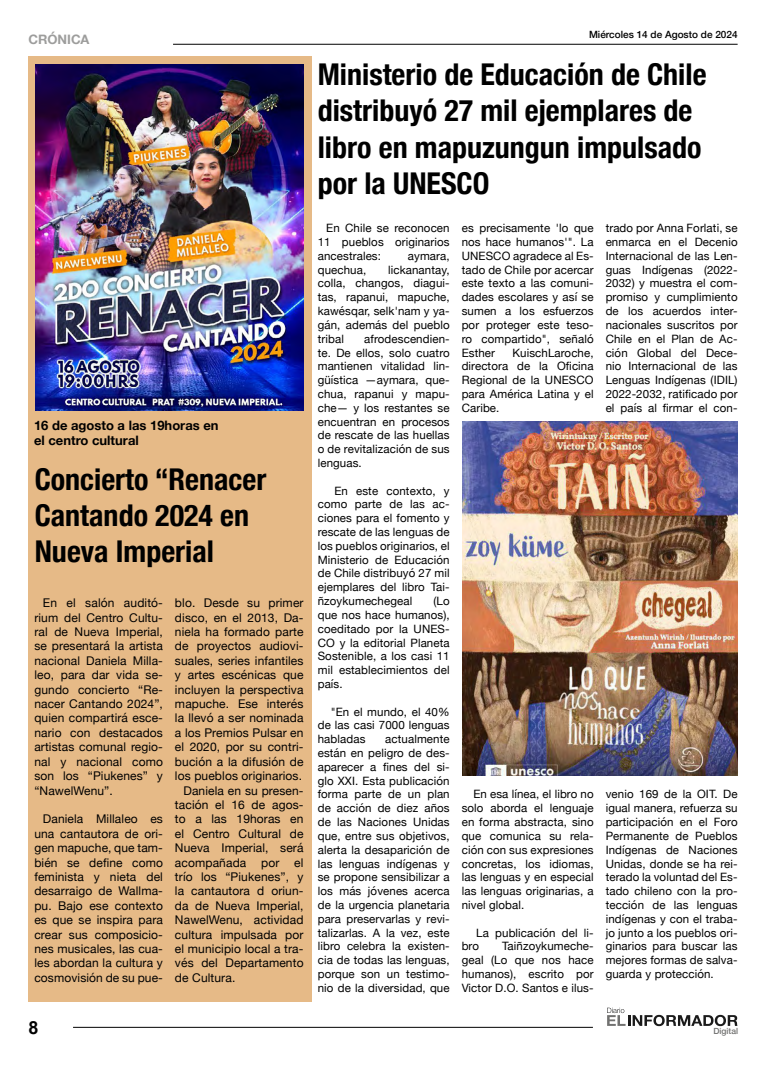
<style>
.page{position:relative;width:766px;height:1078px;background:#fff}
.page>*{position:absolute;margin:0;border:0;box-sizing:border-box;transform-origin:0 0}
.t1{font:700 condensed 30px/36px "Helvetica Neue";color:#000}
.t2{font:700 18px "Arial";color:#000}
.t3{font:700 13px/15.6px "Helvetica Neue";color:#000}
.t4{font:700 13px "Helvetica Neue";color:#9d9d9c}
.t5{font:12px/14.4px "Helvetica Neue";letter-spacing:.01em;color:#000;text-align:justify}
.t6{font:11.5px/13.8px "Helvetica Neue";letter-spacing:.01em;color:#000;text-align:justify}
.t7{font:500 10px "Helvetica Neue";color:#000}
.t8{font:500 8.5px "Helvetica Neue";color:#717170}
</style>
<div class="page">
<hr style="left:173px;top:44px;width:564px;height:1px;background:#000">
<hr style="left:73px;top:1026px;width:519px;height:1px;background:#000">
<svg style="left:607px;top:1007px;width:130px;height:18px"></svg>
<hr style="left:233px;top:1077px;width:131px;height:1px;background:#000">
<div style="left:28px;top:57px;width:284px;height:945px;background:#e6ba87"></div>
<img style="left:462px;top:421px;width:275px;height:354px">
<img style="left:35px;top:64px;width:268px;height:346px">
<p class="t4" style="left:28px;top:29px;width:63px">CRÓNICA</p>
<p class="t3" style="left:34px;top:417px;width:186px">16 de agosto a las 19horas en el centro cultural</p>
<h1 class="t1" style="left:35px;top:459px;width:233px">Concierto “Renacer<br>Cantando 2024 en<br>Nueva Imperial</h1>
<p class="t5" style="left:34px;top:596px;width:130px;text-indent:9px">En el salón auditó&shy;rium del Centro Cultu&shy;ral de Nueva Imperial, se presentará la artista nacional Daniela Milla&shy;leo, para dar vida se&shy;gundo concierto “Re&shy;nacer Cantando 2024”, quien compartirá esce&shy;nario con destacados artistas comunal regio&shy;nal y nacional como son los “Piukenes” y “NawelWenu”.</p>
<p class="t5" style="left:34px;top:812px;width:130px;text-indent:9px">Daniela Millaleo es una cantautora de ori&shy;gen mapuche, que tam&shy;bién se define como feminista y nieta del desarraigo de Wallma&shy;pu. Bajo ese contexto es que se inspira para crear sus composicio&shy;nes musicales, las cua&shy;les abordan la cultura y cosmovisión de su pue-</p>
<p class="t5" style="left:175px;top:596px;width:130px">blo. Desde su primer</p>
<p class="t5" style="left:175px;top:610px;width:130px">disco, en el 2013, Da-</p>
<p class="t5" style="left:175px;top:625px;width:130px">niela ha formado parte</p>
<p class="t5" style="left:175px;top:639px;width:130px">de proyectos audiovi-</p>
<p class="t5" style="left:175px;top:654px;width:130px">suales, series infantiles</p>
<p class="t5" style="left:175px;top:668px;width:130px">y artes escénicas que</p>
<p class="t5" style="left:175px;top:682px;width:130px">incluyen la perspectiva</p>
<p class="t5" style="left:175px;top:697px;width:130px">mapuche. Ese interés</p>
<p class="t5" style="left:175px;top:711px;width:130px">la llevó a ser nominada</p>
<p class="t5" style="left:175px;top:726px;width:130px">a los Premios Pulsar en</p>
<p class="t5" style="left:175px;top:740px;width:130px">el 2020, por su contri-</p>
<p class="t5" style="left:175px;top:754px;width:130px">bución a la difusión de</p>
<p class="t5" style="left:175px;top:769px;width:128px">los pueblos originarios.</p>
<p class="t5" style="left:183px;top:783px;width:121px">Daniela en su presen-</p>
<p class="t5" style="left:175px;top:798px;width:130px">tación el 16 de agos-</p>
<p class="t5" style="left:175px;top:812px;width:130px">to a las 19horas en</p>
<p class="t5" style="left:175px;top:826px;width:130px">el Centro Cultural de</p>
<p class="t5" style="left:175px;top:841px;width:130px">Nueva Imperial, será</p>
<p class="t5" style="left:175px;top:855px;width:130px">acompañada por el</p>
<p class="t5" style="left:175px;top:870px;width:130px">trío los “Piukenes”, y</p>
<p class="t5" style="left:175px;top:884px;width:130px">la cantautora d oriun-</p>
<p class="t5" style="left:175px;top:898px;width:130px">da de Nueva Imperial,</p>
<p class="t5" style="left:175px;top:913px;width:130px">NawelWenu, actividad</p>
<p class="t5" style="left:175px;top:927px;width:130px">cultura impulsada por</p>
<p class="t5" style="left:175px;top:942px;width:130px">el municipio local a tra-</p>
<p class="t5" style="left:175px;top:956px;width:130px">vés del Departamento</p>
<p class="t5" style="left:175px;top:970px;width:62px">de Cultura.</p>
<p class="t7" style="left:589px;top:27px;width:150px">Miércoles 14 de Agosto de 2024</p>
<h1 class="t1" style="left:317px;top:55px;width:390px">Ministerio de Educación de Chile distribuyó 27 mil ejemplares de libro en mapuzungun impulsado por la UNESCO</h1>
<p class="t6" style="left:317px;top:222px;width:133px;text-indent:8px">En Chile se reconocen 11 pueblos originarios ancestrales:</p>
<p class="t6" style="left:461px;top:222px;width:133px">es precisamente 'lo que nos hace humanos'". La UNESCO agradece al Es&shy;tado de Chile por acercar este texto a las comuni&shy;dades escolares y así se sumen a los esfuerzos por proteger este teso&shy;ro compartido", señaló Esther</p>
<p class="t6" style="left:605px;top:222px;width:133px">trado por Anna Forlati, se enmarca en el Decenio Internacional de las Len&shy;guas Indígenas (2022- 2032) y muestra el com&shy;promiso y cumplimiento de los acuerdos inter&shy;nacionales suscritos por Chile en el Plan de Ac&shy;ción Global del Dece&shy;nio Internacional de las Lenguas Indígenas (IDIL)<br>2022-2032, ratificado por el país al firmar el con-</p>
<p class="t6" style="left:408px;top:249px;width:43px">aymara,</p>
<p class="t6" style="left:317px;top:263px;width:133px;text-indent:70px">lickanantay, colla, changos, diagui&shy;tas, rapanui, mapuche, kawésqar, selk'nam y ya&shy;gán, además del pueblo tribal</p>
<p class="t6" style="left:317px;top:263px;width:50px">quechua,</p>
<p class="t6" style="left:317px;top:332px;width:133px;text-indent:47px">afrodescendien&shy;te. De ellos, solo cuatro mantienen vitalidad lin&shy;güística —aymara, que&shy;chua, rapanui y mapu&shy;che— y los restantes se encuentran en procesos de rescate de las huellas o de revitalización de sus lenguas.</p>
<p class="t6" style="left:317px;top:484px;width:133px;text-indent:17px">En este contexto, y como parte de las ac&shy;ciones para el fomento y rescate de las lenguas de los pueblos originarios, el Ministerio de Educación de Chile distribuyó 27 mil ejemplares del libro Tai&shy;ñzoykumechegeal</p>
<p class="t6" style="left:461px;top:346px;width:133px;text-indent:51px">KuischLaroche, directora de la Oficina Regional de la UNESCO para América Latina y el Caribe.</p>
<p class="t6" style="left:317px;top:594px;width:133px;text-indent:116px">(Lo que nos hace humanos), coeditado por la UNES-CO y la editorial Planeta Sostenible, a los casi 11 mil establecimientos del país.</p>
<p class="t6" style="left:317px;top:705px;width:133px;text-indent:13px">"En el mundo, el 40% de las casi 7000 lenguas habladas</p>
<p class="t6" style="left:317px;top:732px;width:133px;text-indent:67px">actualmente están en peligro de des&shy;aparecer a fines del si&shy;glo XXI. Esta publicación forma parte de un plan de acción de diez años de las Naciones Unidas que, entre sus objetivos, alerta la desaparición de las lenguas indígenas y se propone sensibilizar a los más jóvenes acerca de la urgencia planetaria para preservarlas y revi&shy;talizarlas. A la vez, este libro celebra la existen&shy;cia de todas las lenguas, porque son un testimo&shy;nio de la diversidad, que</p>
<p class="t6" style="left:461px;top:788px;width:133px;text-indent:12px">En esa línea, el libro no solo aborda el lenguaje en forma abstracta, sino que comunica su rela&shy;ción con sus expresiones concretas, los idiomas, las lenguas y en especial las lenguas originarias, a nivel global.</p>
<p class="t6" style="left:461px;top:926px;width:133px;text-indent:15px">La publicación del li&shy;bro</p>
<p class="t6" style="left:605px;top:788px;width:133px">venio 169 de la OIT. De igual manera, refuerza su participación en el Foro Permanente de Pueblos Indígenas de Naciones Unidas, donde se ha rei&shy;terado la voluntad del Es&shy;tado chileno con la pro&shy;tección de las lenguas indígenas y con el traba&shy;jo junto a los pueblos ori&shy;ginarios para buscar las mejores formas de salva&shy;guarda y protección.</p>
<p class="t6" style="left:461px;top:939px;width:133px;text-indent:40px">Taiñzoykumeche&shy;geal (Lo que nos hace humanos), escrito por Victor D.O. Santos e ilus-</p>
<h2 class="t2" style="left:28px;top:1015px;width:12px">8</h2>
<p class="t8" style="left:713px;top:1023px;width:26px">Digital</p>
</div>
